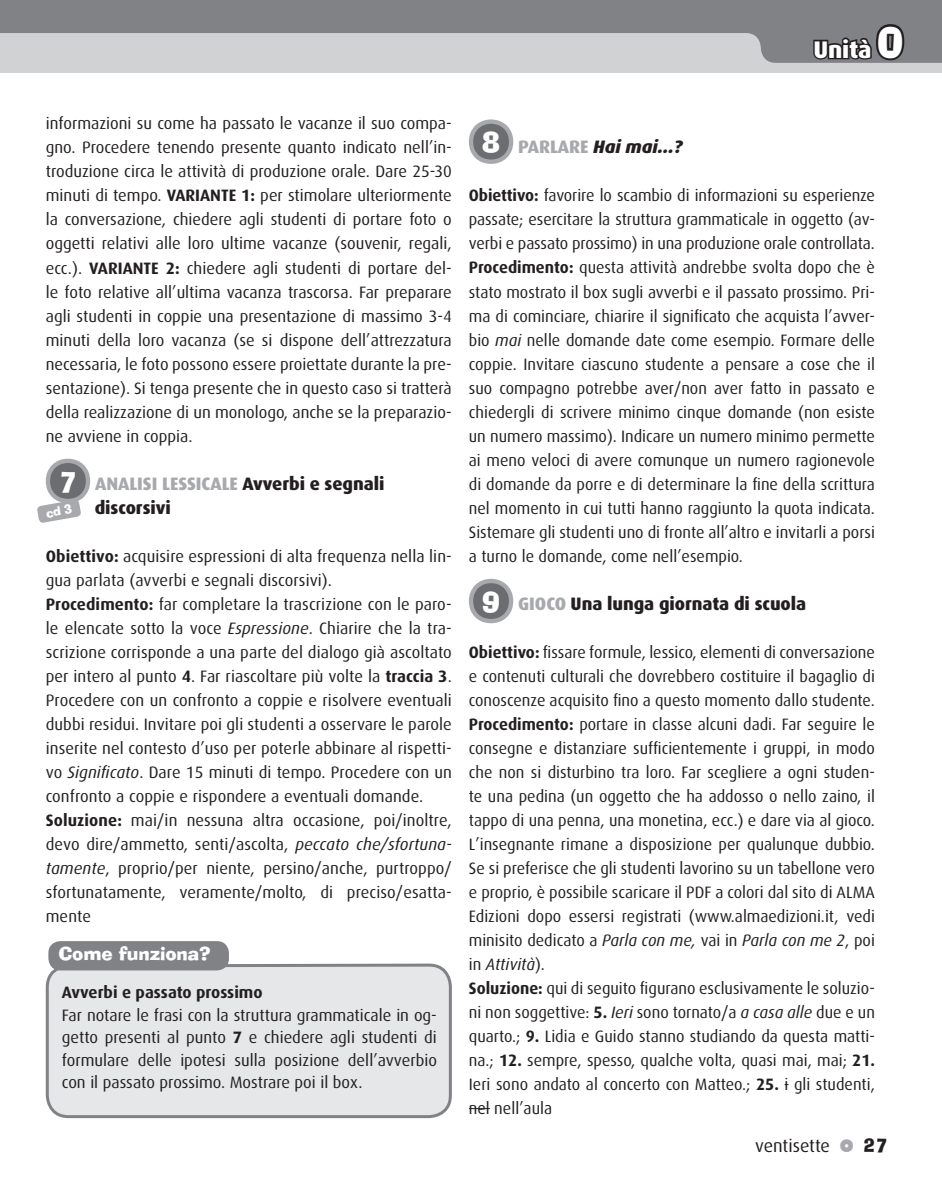
<style>
.page{position:relative;width:942px;height:1198px;background:#fff}
.page>*{position:absolute;margin:0;border:0;box-sizing:border-box;transform-origin:0 0}
.t1{font:800 24px "Dax OT";letter-spacing:-.01em;color:#fff}
.t2{font:800 18px/24px "Dax OT";letter-spacing:-.005em;color:#231f20}
.t3{font:italic 800 18px "Dax OT";letter-spacing:-.005em;color:#231f20}
.t4{font:18px "Ad Lib BT";letter-spacing:-.01em;color:#fff}
.t5{font:18px "Dax OT";color:#231f20}
.t6{font:18px "Ad Lib BT";color:#231f20}
.t7{font:16.5px/24px "Dax OT";color:#231f20;text-align:justify}
.t8{font:700 16.5px "Dax OT";color:#231f20}
.s1{font-family:"Ad Lib BT";font-weight:400;font-size:39.6px}
.s2{font-weight:700}
.s3{font-family:"Ad Lib BT";font-weight:400;font-size:27px;color:#fff}
.s4{color:#a8a9ad}
.s5{font-style:italic}
.s6{font-family:"Ad Lib BT";font-weight:400;font-style:normal;font-size:27px;color:#fff}
.s7{font-style:normal;color:#a8a9ad}
</style>
<div class="page">
<div style="left:0;top:33px;width:942px;height:40px;background:#d1d2d4"></div>
<svg style="left:0;top:0;width:942px;height:63px;fill:#808285"></svg>
<svg style="left:812px;top:22px;width:95px;height:41px;background:#5b5b5d"></svg>
<svg style="left:468px;top:119px;width:46px;height:45px"></svg>
<svg style="left:469px;top:578px;width:45px;height:46px"></svg>
<div style="left:45px;top:962px;width:407px;height:157px;background:#e6e7e9"></div>
<div style="left:48px;top:940px;width:181px;height:30px;background:#808285;border-radius:12px"></div>
<svg style="left:0;top:0;width:4px;height:4px"></svg>
<svg style="left:938px;top:0;width:4px;height:4px"></svg>
<svg style="left:37px;top:458px;width:54px;height:65px"></svg>
<h1 class="t1" style="left:813px;top:27px;width:92px">Unità <span class="s1">0</span></h1>
<p class="t7" style="left:46px;top:109px;width:408px">informazioni su come ha passato le vacanze il suo compa&shy;gno. Procedere tenendo presente quanto indicato nell’in&shy;troduzione circa le attività di produzione orale. Dare 25-30 minuti di tempo. <span class="s2">VARIANTE 1:</span> per stimolare ulteriormente la conversazione, chiedere agli studenti di portare foto o oggetti relativi alle loro ultime vacanze (souvenir, regali, ecc.). <span class="s2">VARIANTE 2:</span> chiedere agli studenti di portare del&shy;le foto relative all’ultima vacanza trascorsa. Far preparare agli studenti in coppie una presentazione di massimo 3-4 minuti della loro vacanza (se si dispone dell’attrezzatura necessaria, le foto possono essere proiettate durante la pre&shy;sentazione). Si tenga presente che in questo caso si tratterà della realizzazione di un monologo, anche se la preparazio&shy;ne avviene in coppia.</p>
<p class="t2" style="left:95px;top:468px;width:291px;text-indent:-36px"><span class="s3">7</span> <span class="s4">ANALISI LESSICALE</span> Avverbi e segnali discorsivi</p>
<p class="t7" style="left:46px;top:541px;width:408px;text-align:left"><span class="s2">Obiettivo:</span> acquisire espressioni di alta frequenza nella lin&shy;gua parlata (avverbi e segnali discorsivi).<br><span class="s2">Procedimento:</span> far completare la trascrizione con le paro&shy;le elencate sotto la voce <span class="s5">Espressione</span>. Chiarire che la tra&shy;scrizione corrisponde a una parte del dialogo già ascoltato per intero al punto <span class="s2">4</span>. Far riascoltare più volte la <span class="s2">traccia 3</span>.<br>Procedere con un confronto a coppie e risolvere eventuali dubbi residui. Invitare poi gli studenti a osservare le parole inserite nel contesto d’uso per poterle abbinare al rispetti&shy;vo <span class="s5">Significato</span>. Dare 15 minuti di tempo. Procedere con un confronto a coppie e rispondere a eventuali domande.<br><span class="s2">Soluzione:</span> mai/in nessuna altra occasione, poi/inoltre, devo dire/ammetto, senti/ascolta, <span class="s5">peccato che/sfortuna&shy;tamente</span>, proprio/per niente, persino/anche, purtroppo/ sfortunatamente, veramente/molto, di preciso/esatta&shy;mente</p>
<p class="t4" style="left:58px;top:942px;width:154px">Come funziona?</p>
<p class="t8" style="left:62px;top:976px;width:202px">Avverbi e passato prossimo</p>
<p class="t7" style="left:62px;top:1000px;width:377px;line-height:22.5px">Far notare le frasi con la struttura grammaticale in og&shy;getto presenti al punto <span class="s2">7</span> e chiedere agli studenti di formulare delle ipotesi sulla posizione dell’avverbio con il passato prossimo. Mostrare poi il box.</p>
<p class="t3" style="left:482px;top:130px;width:202px"><span class="s6">8</span> <span class="s7">PARLARE</span> Hai mai…?</p>
<p class="t7" style="left:469px;top:181px;width:408px"><span class="s2">Obiettivo:</span> favorire lo scambio di informazioni su esperienze passate; esercitare la struttura grammaticale in oggetto (av&shy;verbi e passato prossimo) in una produzione orale controllata.<br><span class="s2">Procedimento:</span> questa attività andrebbe svolta dopo che è stato mostrato il box sugli avverbi e il passato prossimo. Pri&shy;ma di cominciare, chiarire il significato che acquista l’avver&shy;bio <span class="s5">mai</span> nelle domande date come esempio. Formare delle coppie. Invitare ciascuno studente a pensare a cose che il suo compagno potrebbe aver/non aver fatto in passato e chiedergli di scrivere minimo cinque domande (non esiste un numero massimo). Indicare un numero minimo permette ai meno veloci di avere comunque un numero ragionevole di domande da porre e di determinare la fine della scrittura nel momento in cui tutti hanno raggiunto la quota indicata.<br>Sistemare gli studenti uno di fronte all’altro e invitarli a porsi a turno le domande, come nell’esempio.</p>
<p class="t2" style="left:482px;top:588px;width:326px"><span class="s3">9</span> <span class="s4">GIOCO</span> Una lunga giornata di scuola</p>
<p class="t7" style="left:469px;top:637px;width:408px;text-align:left"><span class="s2">Obiettivo:</span> fissare formule, lessico, elementi di conversazione e contenuti culturali che dovrebbero costituire il bagaglio di conoscenze acquisito fino a questo momento dallo studente.<br><span class="s2">Procedimento:</span> portare in classe alcuni dadi. Far seguire le consegne e distanziare sufficientemente i gruppi, in modo che non si disturbino tra loro. Far scegliere a ogni studen&shy;te una pedina (un oggetto che ha addosso o nello zaino, il tappo di una penna, una monetina, ecc.) e dare via al gioco.<br>L’insegnante rimane a disposizione per qualunque dubbio.<br>Se si preferisce che gli studenti lavorino su un tabellone vero e proprio, è possibile scaricare il PDF a colori dal sito di ALMA Edizioni dopo essersi registrati (www.almaedizioni.it, vedi minisito dedicato a <span class="s5">Parla con me,</span> vai in <span class="s5">Parla con me 2</span>, poi in <span class="s5">Attività</span>).<br><span class="s2">Soluzione:</span> qui di seguito figurano esclusivamente le soluzio&shy;ni non soggettive: <span class="s2">5.</span> <span class="s5">Ieri</span> sono tornato/a <span class="s5">a casa alle</span> due e un quarto.; <span class="s2">9.</span> Lidia e Guido stanno studiando da questa matti&shy;na.; <span class="s2">12.</span> sempre, spesso, qualche volta, quasi mai, mai; <span class="s2">21.<br></span>Ieri sono andato al concerto con Matteo.; <span class="s2">25.</span> i gli studenti, nel nell’aula</p>
<p class="t5" style="left:755px;top:1128px;width:76px">ventisette</p>
<p class="t6" style="left:863px;top:1133px;width:26px">27</p>
</div>
